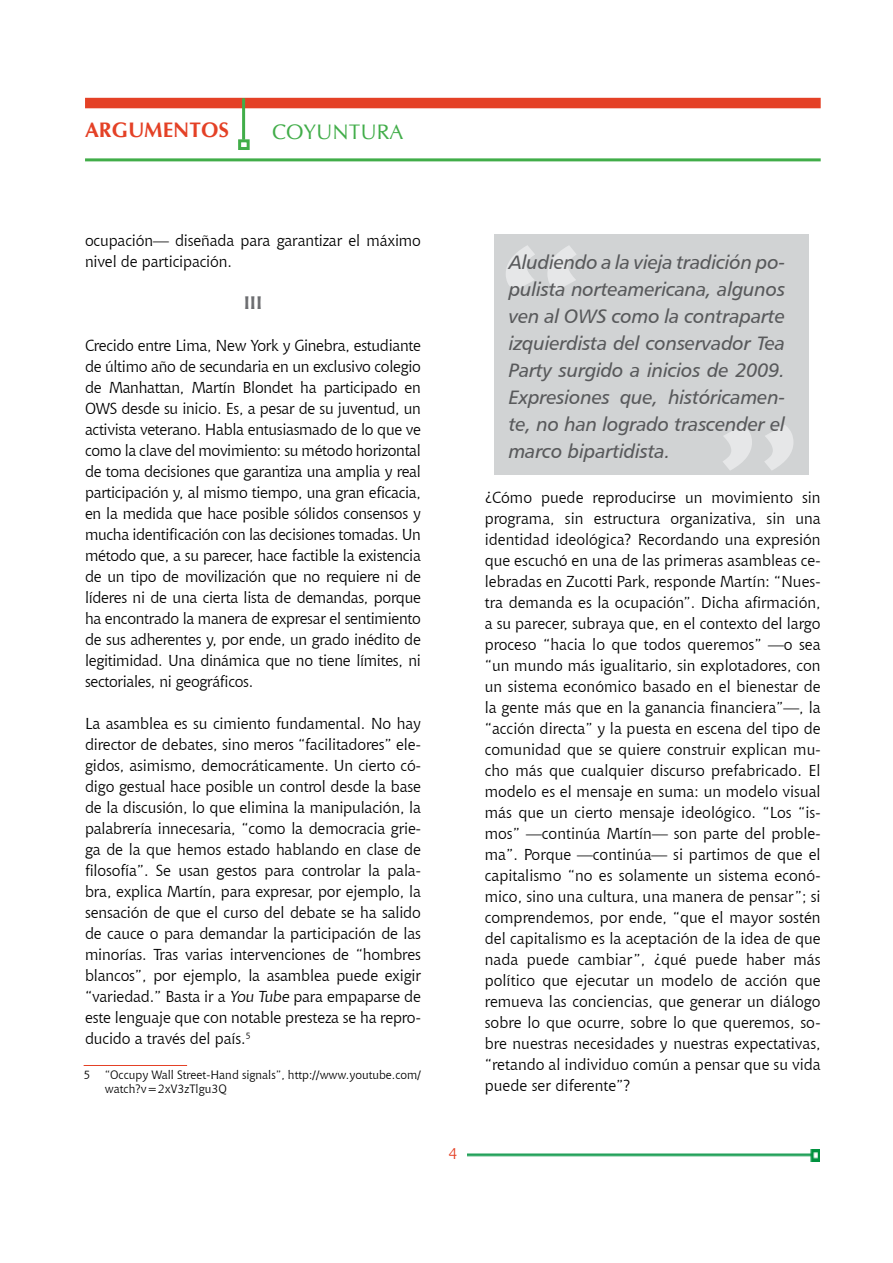
<style>
.page{position:relative;width:893px;height:1263px;background:#fff}
.page>*{position:absolute;margin:0;border:0;box-sizing:border-box;transform-origin:0 0}
.t1{font:229.95px "Chianti BT";color:#e6e7e8}
.t2{font:700 21px "CG Omega";color:#e44126}
.t3{font:21px "CG Omega";color:#41ad49}
.t4{font:19.5px/27px "Humanist 777 BT Italic B";letter-spacing:-.01em;color:#58595b;text-align:justify}
.t5{font:700 18px "Chianti BT";color:#6d6e71}
.t6{font:15.75px/21px "Chianti BT";letter-spacing:-.01em;color:#000;text-align:justify}
.t7{font:15.75px "Chianti BT";color:#e44126}
.t8{font:12px/14.4px "Chianti BT";color:#000}
</style>
<div class="page">
<img style="left:467px;top:1150px;width:353px;height:12px">
<div style="left:85px;top:98px;width:736px;height:10px;background:#e44126"></div>
<hr style="left:242px;top:98px;width:3px;height:42px;background:#41ad49">
<div style="left:238px;top:139px;width:12px;height:11px;border:3px solid #41ad49"></div>
<hr style="left:85px;top:158px;width:736px;height:3px;background:#41ad49">
<div style="left:494px;top:234px;width:314px;height:240px;background:#d1d3d4"></div>
<svg style="left:506px;top:245px;width:70px;height:46px"></svg>
<svg style="left:723px;top:425px;width:70px;height:45px"></svg>
<hr style="left:84px;top:1065px;width:103px;height:1px;background:#e44126">
<h2 class="t2" style="left:85px;top:117px;width:146px">ARGUMENTOS</h2>
<h2 class="t3" style="left:272px;top:120px;width:133px">COYUNTURA</h2>
<p class="t6" style="left:85px;top:229px;width:337px">ocupación— diseñada para garantizar el máximo nivel de participación.</p>
<p class="t5" style="left:244px;top:290px;width:20px">III</p>
<p class="t6" style="left:85px;top:334px;width:337px">Crecido entre Lima, New York y Ginebra, estudiante de último año de secundaria en un exclusivo colegio de Manhattan, Martín Blondet ha participado en OWS desde su inicio. Es, a pesar de su juventud, un activista veterano. Habla entusiasmado de lo que ve como la clave del movimiento: su método horizontal de toma decisiones que garantiza una amplia y real participación y, al mismo tiempo, una gran eficacia, en la medida que hace posible sólidos consensos y mucha identificación con las decisiones tomadas. Un método que, a su parecer, hace factible la existencia de un tipo de movilización que no requiere ni de líderes ni de una cierta lista de demandas, porque ha encontrado la manera de expresar el sentimiento de sus adherentes y, por ende, un grado inédito de legitimidad. Una dinámica que no tiene límites, ni sectoriales, ni geográficos.</p>
<p class="t6" style="left:85px;top:712px;width:337px">La asamblea es su cimiento fundamental. No hay director de debates, sino meros “facilitadores” ele&shy;gidos, asimismo, democráticamente. Un cierto có&shy;digo gestual hace posible un control desde la base de la discusión, lo que elimina la manipulación, la palabrería innecesaria, “como la democracia grie&shy;ga de la que hemos estado hablando en clase de filosofía”. Se usan gestos para controlar la pala&shy;bra, explica Martín, para expresar, por ejemplo, la sensación de que el curso del debate se ha salido de cauce o para demandar la participación de las minorías. Tras varias intervenciones de “hombres blancos”, por ejemplo, la asamblea puede exigir “variedad.” Basta ir a You Tube para empaparse de este lenguaje que con notable presteza se ha repro&shy;ducido a través del país.<sup>5</sup></p>
<p class="t8" style="left:105px;top:1067px;width:318px;text-indent:-21px">5 “Occupy Wall Street-Hand signals”, http://www.youtube.com/ watch?v=2xV3zTlgu3Q</p>
<p class="t7" style="left:448px;top:1142px;width:11px">4</p>
<h1 class="t1" style="left:485px;top:176px;width:111px">“</h1>
<p class="t4" style="left:509px;top:248px;width:278px">Aludiendo a la vieja tradición po&shy;pulista norteamericana, algunos ven al OWS como la contraparte izquierdista del conservador Tea Party surgido a inicios de 2009.<br>Expresiones que, históricamen&shy;te, no han logrado trascender el marco bipartidista.</p>
<h1 class="t1" style="left:704px;top:355px;width:111px">”</h1>
<p class="t6" style="left:485px;top:486px;width:337px">¿Cómo puede reproducirse un movimiento sin programa, sin estructura organizativa, sin una identidad ideológica? Recordando una expresión que escuchó en una de las primeras asambleas ce&shy;lebradas en Zucotti Park, responde Martín: “Nues&shy;tra demanda es la ocupación”. Dicha afirmación, a su parecer, subraya que, en el contexto del largo proceso “hacia lo que todos queremos” —o sea “un mundo más igualitario, sin explotadores, con un sistema económico basado en el bienestar de la gente más que en la ganancia financiera”—, la “acción directa” y la puesta en escena del tipo de comunidad que se quiere construir explican mu&shy;cho más que cualquier discurso prefabricado. El modelo es el mensaje en suma: un modelo visual más que un cierto mensaje ideológico. “Los “is&shy;mos” —continúa Martín— son parte del proble&shy;ma”. Porque —continúa— si partimos de que el capitalismo “no es solamente un sistema econó&shy;mico, sino una cultura, una manera de pensar”; si comprendemos, por ende, “que el mayor sostén del capitalismo es la aceptación de la idea de que nada puede cambiar”, ¿qué puede haber más político que ejecutar un modelo de acción que remueva las conciencias, que generar un diálogo sobre lo que ocurre, sobre lo que queremos, so&shy;bre nuestras necesidades y nuestras expectativas, “retando al individuo común a pensar que su vida puede ser diferente”?</p>
</div>
